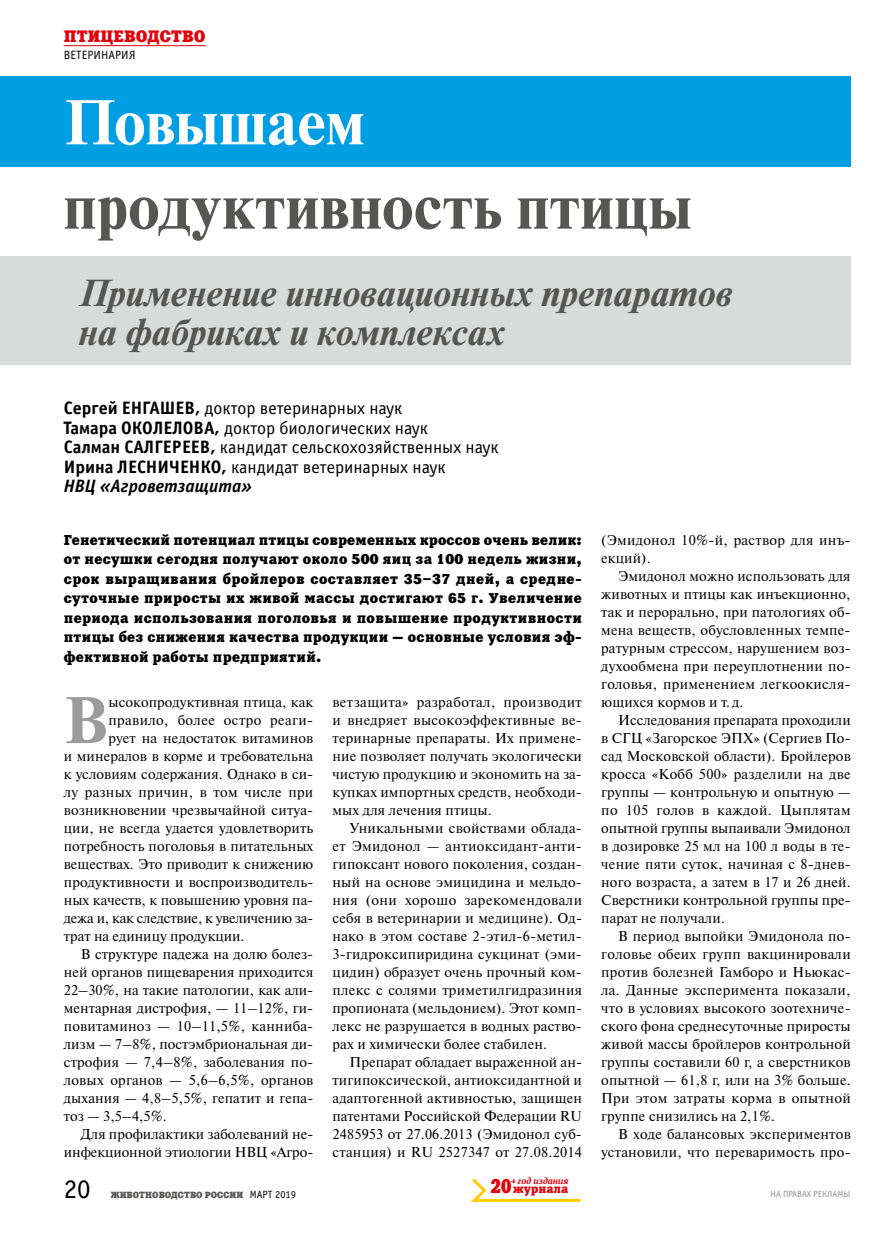
<style>
.page{position:relative;width:893px;height:1234px;background:#fff}
.page>*{position:absolute;margin:0;border:0;box-sizing:border-box;transform-origin:0 0}
.t1{font:700 65.7px "Newton C";color:#9c9c9d}
.t2{font:700 63px "Newton C";letter-spacing:.015em;color:#565655}
.t3{font:700 63px "Newton C";color:#fff}
.t4{font:italic 700 37.5px/39px "Newton C";color:#565655}
.t5{font:27px "Officina Sans C";color:#000}
.t6{font:19.8px "Xenia C";color:#e3000b;scale:.83 1}
.t7{font:18px/19.5px "Officina Sans C";color:#000}
.t8{font:16.5px "Xenia C";letter-spacing:.01em;color:#e3000b}
.t9{font:14.25px/18px "Newton C";letter-spacing:.01em;color:#000;text-align:justify}
.t10{font:14.25px/19.5px "Xenia C";letter-spacing:.02em;color:#000;text-align:justify}
.t11{font:14.25px "Newton C";letter-spacing:-.015em;color:#000}
.t12{font:12px "Officina Sans C";color:#000}
.t13{font:12px "Xenia C";color:#e3000b}
.t14{font:9px "Xenia C";color:#565655}
.t15{font:9px "Officina Sans C";color:#919291}
.t16{font:italic 700 9px "PT Serif";color:#e3000b}
.s1{font-weight:700}
.s2{font-weight:700;font-style:italic}
.s3{font-family:"Officina Sans C";font-size:10.5px;color:#000}
</style>
<div class="page">
<hr style="left:64px;top:45px;width:142px;height:1px;background:#e3000b">
<svg style="left:471px;top:1179px;width:110px;height:23px"></svg>
<div style="left:0;top:257px;width:850px;height:108px;background:#d9dada"></div>
<div style="left:0;top:77px;width:850px;height:90px;background:#009ee3"></div>
<p class="t8" style="left:64px;top:26px;width:143px">ПТИЦЕВОДСТВО</p>
<p class="t12" style="left:64px;top:48px;width:73px">ВЕТЕРИНАРИЯ</p>
<h2 class="t3" style="left:64px;top:87px;width:302px">Повышаем</h2>
<h2 class="t2" style="left:64px;top:172px;width:629px">продуктивность птицы</h2>
<h3 class="t4" style="left:79px;top:274px;width:655px">Применение инновационных препаратов на фабриках и комплексах</h3>
<p class="t7" style="left:64px;top:399px;width:436px"><span class="s1">Сергей ЕНГАШЕВ,</span> доктор ветеринарных наук<br><span class="s1">Тамара ОКОЛЕЛОВА,</span> доктор биологических наук<br><span class="s1">Салман САЛГЕРЕЕВ,</span> кандидат сельскохозяйственных наук <span class="s1">Ирина ЛЕСНИЧЕНКО,</span> кандидат ветеринарных наук<br><span class="s2">НВЦ «Агроветзащита»</span></p>
<p class="t10" style="left:64px;top:530px;width:520px">Генетический потенциал птицы современных кроссов очень велик: от несушки сегодня получают около 500 яиц за 100 недель жизни, срок выращивания бройлеров составляет 35–37 дней, а средне&shy;суточные приросты их живой массы достигают 65 г. Увеличение периода использования поголовья и повышение продуктивности птицы без снижения качества продукции — основные условия эф&shy;фективной работы предприятий.</p>
<h1 class="t1" style="left:64px;top:683px;width:46px">В</h1>
<p class="t9" style="left:109px;top:693px;width:206px">ысокопродуктивная птица, как</p>
<p class="t9" style="left:109px;top:711px;width:206px">правило, более остро реаги-</p>
<p class="t9" style="left:109px;top:729px;width:206px">рует на недостаток витаминов</p>
<p class="t9" style="left:64px;top:747px;width:251px">и минералов в корме и требовательна</p>
<p class="t9" style="left:64px;top:765px;width:251px">к условиям содержания. Однако в си-</p>
<p class="t9" style="left:64px;top:783px;width:251px">лу разных причин, в том числе при</p>
<p class="t9" style="left:64px;top:801px;width:251px">возникновении чрезвычайной ситуа-</p>
<p class="t9" style="left:64px;top:819px;width:251px">ции, не всегда удается удовлетворить</p>
<p class="t9" style="left:64px;top:837px;width:251px">потребность поголовья в питательных</p>
<p class="t9" style="left:64px;top:855px;width:251px">веществах. Это приводит к снижению</p>
<p class="t9" style="left:64px;top:873px;width:251px">продуктивности и воспроизводитель-</p>
<p class="t9" style="left:64px;top:891px;width:251px">ных качеств, к повышению уровня па-</p>
<p class="t11" style="left:64px;top:910px;width:251px">дежа и, как следствие, к увеличению за-</p>
<p class="t9" style="left:64px;top:927px;width:182px">трат на единицу продукции.</p>
<p class="t9" style="left:81px;top:945px;width:234px">В структуре падежа на долю болез-</p>
<p class="t9" style="left:64px;top:963px;width:251px">ней органов пищеварения приходится</p>
<p class="t9" style="left:64px;top:981px;width:251px">22–30%, на такие патологии, как али-</p>
<p class="t9" style="left:64px;top:999px;width:251px">ментарная дистрофия, — 11–12%, ги-</p>
<p class="t9" style="left:64px;top:1017px;width:251px">повитаминоз — 10–11,5%, канниба-</p>
<p class="t9" style="left:64px;top:1035px;width:251px">лизм — 7–8%, постэмбриональная ди-</p>
<p class="t9" style="left:64px;top:1053px;width:251px">строфия — 7,4–8%, заболевания по-</p>
<p class="t9" style="left:64px;top:1071px;width:251px">ловых органов — 5,6–6,5%, органов</p>
<p class="t9" style="left:64px;top:1089px;width:251px">дыхания — 4,8–5,5%, гепатит и гепа-</p>
<p class="t9" style="left:64px;top:1107px;width:104px">тоз — 3,5–4,5%.</p>
<p class="t9" style="left:81px;top:1125px;width:234px">Для профилактики заболеваний не-</p>
<p class="t9" style="left:64px;top:1143px;width:249px">инфекционной этиологии НВЦ «Агро-</p>
<p class="t9" style="left:332px;top:693px;width:251px">ветзащита» разработал, производит и внедряет высокоэффективные ве&shy;теринарные препараты. Их примене&shy;ние позволяет получать экологически чистую продукцию и экономить на за&shy;купках импортных средств, необходи&shy;мых для лечения птицы.</p>
<p class="t9" style="left:332px;top:819px;width:251px;text-align:left;text-indent:17px">Уникальными свойствами облада&shy;ет Эмидонол — антиоксидант-анти&shy;гипоксант нового поколения, создан&shy;ный на основе эмицидина и мельдо&shy;ния (они хорошо зарекомендовали себя в ветеринарии и медицине). Од&shy;нако в этом составе 2‑этил-6‑метил-3‑гидроксипиридина сукцинат (эми&shy;цидин) образует очень прочный ком&shy;плекс с солями триметилгидразиния пропионата (мельдонием). Этот комп&shy;лекс не разрушается в водных раство&shy;рах и химически более стабилен.</p>
<p class="t9" style="left:333px;top:1053px;width:251px;text-indent:17px">Препарат обладает выраженной ан&shy;тигипоксической, антиоксидантной и адаптогенной активностью, защищен патентами Российской Федерации RU 2485953 от 27.06.2013 (Эмидонол суб&shy;станция) и RU 2527347 от 27.08.2014</p>
<h3 class="t5" style="left:64px;top:1174px;width:28px">20</h3>
<p class="t14" style="left:111px;top:1188px;width:187px">ЖИВОТНОВОДСТВО РОССИИ <span class="s3">МАРТ 2019</span></p>
<h3 class="t6" style="left:491px;top:1173px;width:26px">20</h3>
<p class="t16" style="left:510px;top:1174px;width:59px"><sup>-й</sup> год издания</p>
<p class="t13" style="left:513px;top:1181px;width:57px">журнала</p>
<p class="t9" style="left:601px;top:531px;width:251px">(Эмидонол 10%-й, раствор для инъ&shy;екций).</p>
<p class="t9" style="left:601px;top:567px;width:251px;text-indent:17px">Эмидонол можно использовать для животных и птицы как инъекционно, так и перорально, при патологиях об&shy;мена веществ, обусловленных темпе&shy;ратурным стрессом, нарушением воз&shy;духообмена при переуплотнении по&shy;головья, применением легкоокисля&shy;ющихся кормов и т. д.</p>
<p class="t9" style="left:601px;top:711px;width:251px;text-indent:17px">Исследования препарата проходили в СГЦ «Загорское ЭПХ» (Сергиев По&shy;сад Московской области). Бройлеров кросса «Кобб 500» разделили на две группы — контрольную и опытную — по 105 голов в каждой. Цыплятам опытной группы выпаивали Эмидонол в дозировке 25 мл на 100 л воды в те&shy;чение пяти суток, начиная с 8-днев&shy;ного возраста, а затем в 17 и 26 дней.<br>Сверстники контрольной группы пре&shy;парат не получали.</p>
<p class="t9" style="left:601px;top:927px;width:251px;text-align:left;text-indent:17px">В период выпойки Эмидонола по&shy;головье обеих групп вакцинировали против болезней Гамборо и Ньюкас&shy;ла. Данные эксперимента показали, что в условиях высокого зоотехниче&shy;ского фона среднесуточные приросты живой массы бройлеров контрольной группы составили 60 г, а сверстников опытной — 61,8 г, или на 3% больше.<br>При этом затраты корма в опытной группе снизились на 2,1%.</p>
<p class="t9" style="left:601px;top:1125px;width:251px;text-align:right">В ходе балансовых экспериментов установили, что переваримость про-</p>
<p class="t15" style="left:770px;top:1188px;width:81px">НА ПРАВАХ РЕКЛАМЫ</p>
</div>
